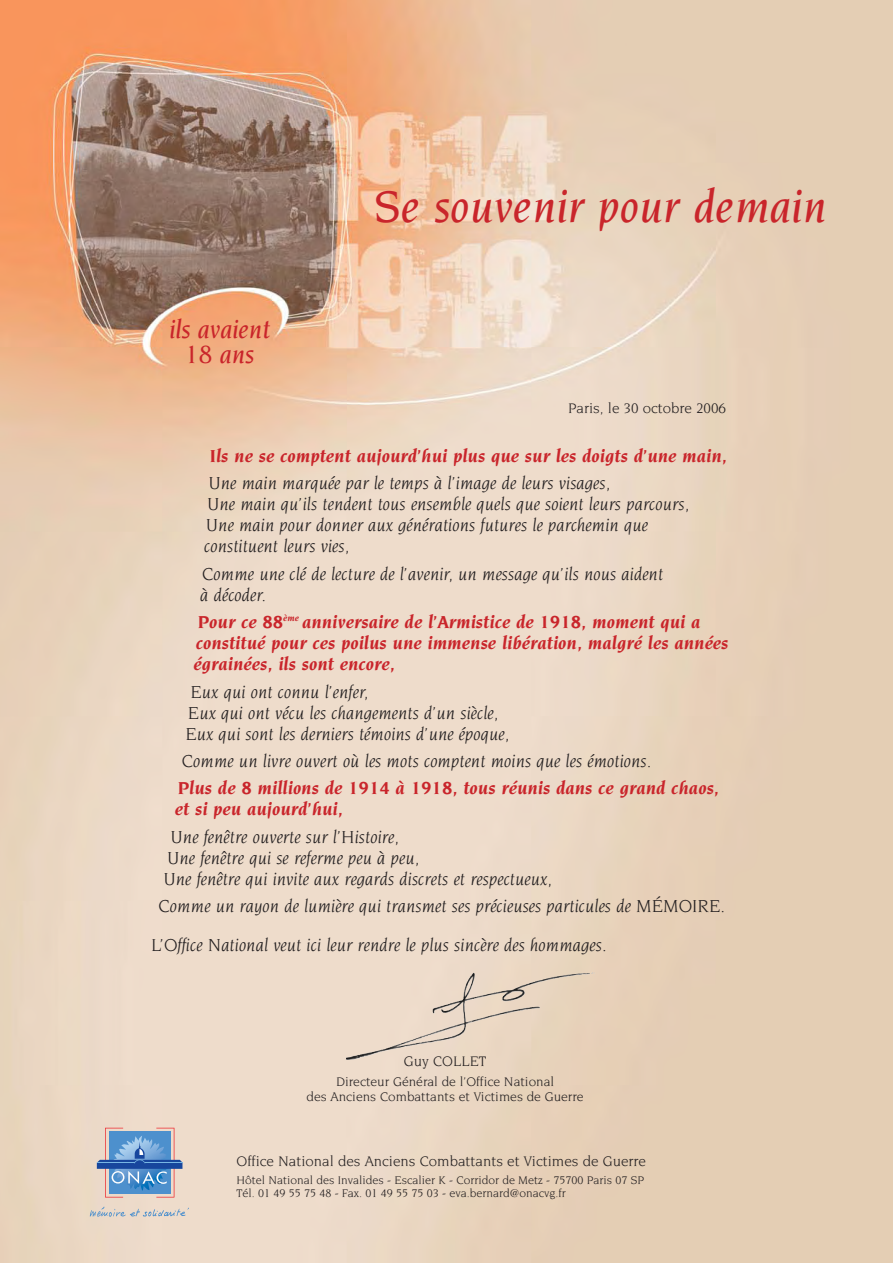
<style>
.page{position:relative;width:893px;height:1263px;background:#fff}
.page>*{position:absolute;margin:0;border:0;box-sizing:border-box;transform-origin:0 0}
.t1{font:italic 500 48px "Novarese";letter-spacing:.01em;color:#c9252b}
.t2{font:italic 500 27px/25.5px "Novarese";color:#c9252b;text-align:center}
.t3{font:italic 18.75px/21px "Novarese";color:#231f20}
.t4{font:italic 700 18.75px/21px "Novarese";color:#c9252b}
.t5{font:15px "Novarese";color:#231f20}
.t6{font:13.5px/15px "Novarese";color:#231f20;text-align:center}
.t7{font:12px/13.5px "Novarese";color:#231f20}
</style>
<div class="page">
<img style="left:0;top:0;width:893px;height:1263px">
<svg style="left:90px;top:1207px;width:98px;height:10px"></svg>
<svg style="left:97px;top:1128px;width:85px;height:70px"></svg>
<hr style="left:97px;top:1163px;width:37px;height:1px;background:#77b6e4">
<hr style="left:145px;top:1163px;width:37px;height:1px;background:#77b6e4">
<img style="left:397px;top:972px;width:198px;height:75px">
<h2 class="t2" style="left:170px;top:318px;width:102px">ils avaient<br>18 ans</h2>
<h1 class="t1" style="left:374px;top:187px;width:454px">Se souvenir pour demain</h1>
<p class="t5" style="left:568px;top:401px;width:159px">Paris, le 30 octobre 2006</p>
<p class="t4" style="left:210px;top:447px;width:519px">Ils ne se comptent aujourd’hui plus que sur les doigts d’une main,</p>
<p class="t3" style="left:204px;top:474px;width:487px">Une main marquée par le temps à l’image de leurs visages,<br>Une main qu’ils tendent tous ensemble quels que soient leurs parcours, Une main pour donner aux générations futures le parchemin que constituent leurs vies,</p>
<p class="t3" style="left:200px;top:564px;width:464px">Comme une clé de lecture de l’avenir, un message qu’ils nous aident à décoder.</p>
<p class="t4" style="left:193px;top:613px;width:536px">Pour ce 88<sup>ème</sup> anniversaire de l’Armistice de 1918, moment qui a constitué pour ces poilus une immense libération, malgré les années égrainées, ils sont encore,</p>
<p class="t3" style="left:185px;top:682px;width:326px">Eux qui ont connu l’enfer,<br>Eux qui ont vécu les changements d’un siècle,<br>Eux qui sont les derniers témoins d’une époque,</p>
<p class="t3" style="left:182px;top:751px;width:471px">Comme un livre ouvert où les mots comptent moins que les émotions.</p>
<p class="t4" style="left:175px;top:779px;width:546px">Plus de 8 millions de 1914 à 1918, tous réunis dans ce grand chaos, et si peu aujourd’hui,</p>
<p class="t3" style="left:163px;top:827px;width:390px;text-indent:7px">Une fenêtre ouverte sur l’Histoire,<br>Une fenêtre qui se referme peu à peu,<br>Une fenêtre qui invite aux regards discrets et respectueux,</p>
<p class="t3" style="left:151px;top:888px;width:575px;line-height:38.7px;text-indent:7px">Comme un rayon de lumière qui transmet ses précieuses particules de MÉMOIRE.<br>L’Office National veut ici leur rendre le plus sincère des hommages.</p>
<p class="t5" style="left:404px;top:1055px;width:84px">Guy COLLET</p>
<p class="t6" style="left:307px;top:1075px;width:279px">Directeur Général de l’Office National<br>des Anciens Combattants et Victimes de Guerre</p>
<p class="t5" style="left:236px;top:1155px;width:411px">Office National des Anciens Combattants et Victimes de Guerre</p>
<p class="t7" style="left:236px;top:1174px;width:409px">Hôtel National des Invalides - Escalier K - Corridor de Metz - 75700 Paris 07 SP<br>Tél. 01 49 55 75 48 - Fax. 01 49 55 75 03 - eva.bernard@onacvg.fr</p>
</div>
